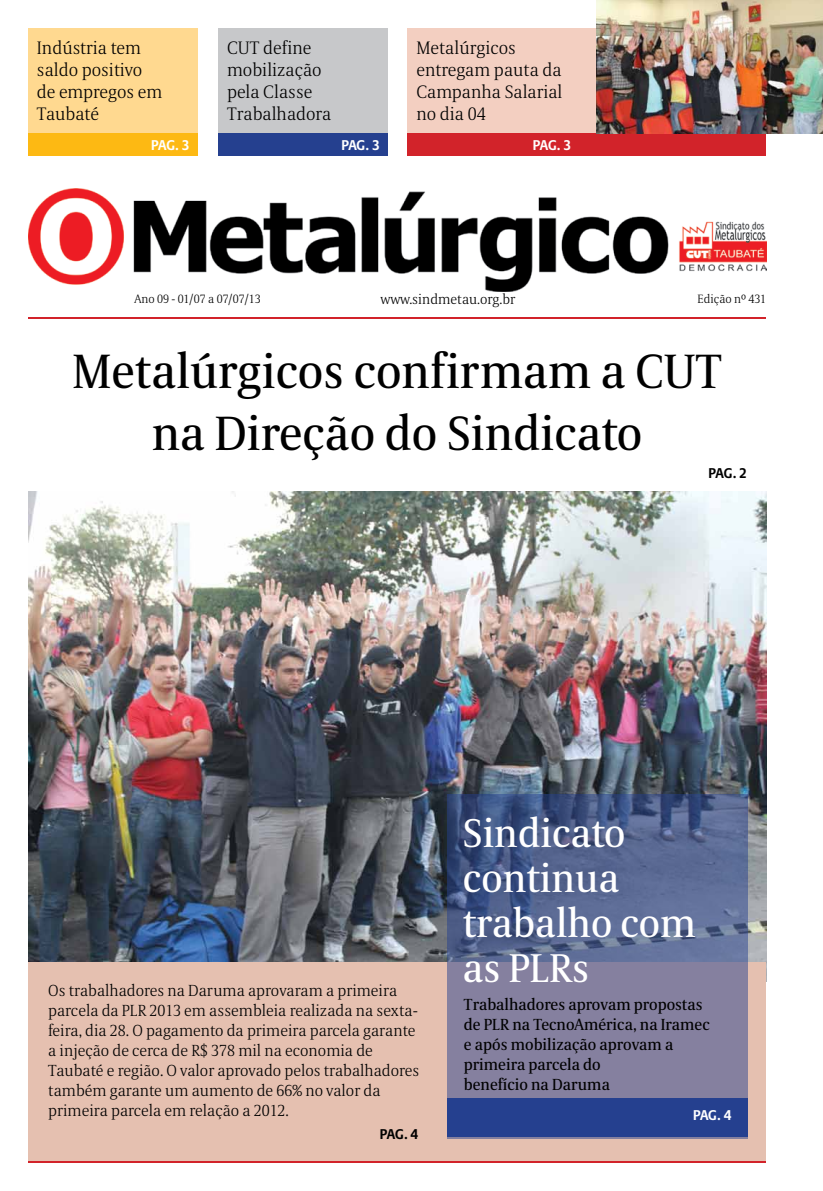
<style>
.page{position:relative;width:823px;height:1191px;background:#fff}
.page>*{position:absolute;margin:0;border:0;box-sizing:border-box;transform-origin:0 0}
.t1{font:48px/62px "Allianz Serif";color:#000;text-align:center}
.t2{font:40px/45px "Allianz Serif";color:#fff}
.t3{font:300 18px/22px "Allianz Serif";color:#000}
.t4{font:300 16px/20px "Allianz Serif";color:#000}
.t5{font:16px/20px "Allianz Serif";color:#000}
.t6{font:300 14px "Allianz Serif";color:#000}
.t7{font:700 14px "Allianz Sans";letter-spacing:-.035em;color:#fff}
.t8{font:700 14px "Allianz Sans";letter-spacing:-.035em;color:#000}
.t9{font:300 12px "Allianz Serif";color:#000}
</style>
<div class="page">
<img style="left:29px;top:491px;width:736px;height:471px">
<div style="left:407px;top:28px;width:358px;height:128px;background:#f3cfc1"></div>
<div style="left:407px;top:133px;width:358px;height:23px;background:#d2232a"></div>
<div style="left:218px;top:28px;width:169px;height:128px;background:#c7c8ca"></div>
<div style="left:218px;top:133px;width:169px;height:23px;background:#25408f"></div>
<div style="left:28px;top:962px;width:737px;height:200px;background:#e5c0b0"></div>
<img style="left:28px;top:188px;width:737px;height:104px">
<div style="left:28px;top:28px;width:170px;height:128px;background:#ffd990"></div>
<hr style="left:28px;top:317px;width:737px;height:2px;background:#d2232a">
<hr style="left:28px;top:1160px;width:737px;height:2px;background:#d2232a">
<svg style="left:446px;top:794px;width:300px;height:344px;background:#686f94"></svg>
<div style="left:446px;top:1098px;width:300px;height:38px;background:#25408f"></div>
<div style="left:28px;top:133px;width:170px;height:23px;background:#fdb913"></div>
<img style="left:596px;top:0;width:226px;height:133px">
<p class="t3" style="left:37px;top:37px;width:127px">Indústria tem saldo positivo de empregos em<br>Taubaté</p>
<p class="t3" style="left:227px;top:37px;width:106px">CUT define mobilização pela Classe<br>Trabalhadora</p>
<p class="t7" style="left:151px;top:137px;width:40px">PAG. 3</p>
<p class="t3" style="left:416px;top:37px;width:147px">Metalúrgicos entregam pauta da<br>Campanha Salarial no dia 04</p>
<p class="t7" style="left:341px;top:137px;width:40px">PAG. 3</p>
<p class="t7" style="left:532px;top:137px;width:40px">PAG. 3</p>
<p class="t9" style="left:134px;top:291px;width:128px">Ano 09 - 01/07 a 07/07/13</p>
<p class="t9" style="left:697px;top:291px;width:70px">Edição nº 431</p>
<p class="t6" style="left:380px;top:291px;width:136px">www.sindmetau.org.br</p>
<h1 class="t1" style="left:72px;top:343px;width:650px">Metalúrgicos confirmam a CUT na Direção do Sindicato</h1>
<p class="t8" style="left:708px;top:464px;width:40px">PAG. 2</p>
<p class="t4" style="left:48px;top:981px;width:372px">Os trabalhadores na Daruma aprovaram a primeira parcela da PLR 2013 em assembleia realizada na sexta&shy;feira, dia 28. O pagamento da primeira parcela garante a injeção de cerca de R$ 378 mil na economia de Taubaté e região. O valor aprovado pelos trabalhadores também garante um aumento de 66% no valor da primeira parcela em relação a 2012.</p>
<p class="t8" style="left:380px;top:1125px;width:40px">PAG. 4</p>
<h2 class="t2" style="left:462px;top:812px;width:235px">Sindicato continua trabalho com as PLRs</h2>
<p class="t5" style="left:463px;top:995px;width:247px">Trabalhadores aprovam propostas de PLR na TecnoAmérica, na Iramec e após mobilização aprovam a primeira parcela do<br>benefício na Daruma</p>
<p class="t7" style="left:692px;top:1106px;width:40px">PAG. 4</p>
</div>
